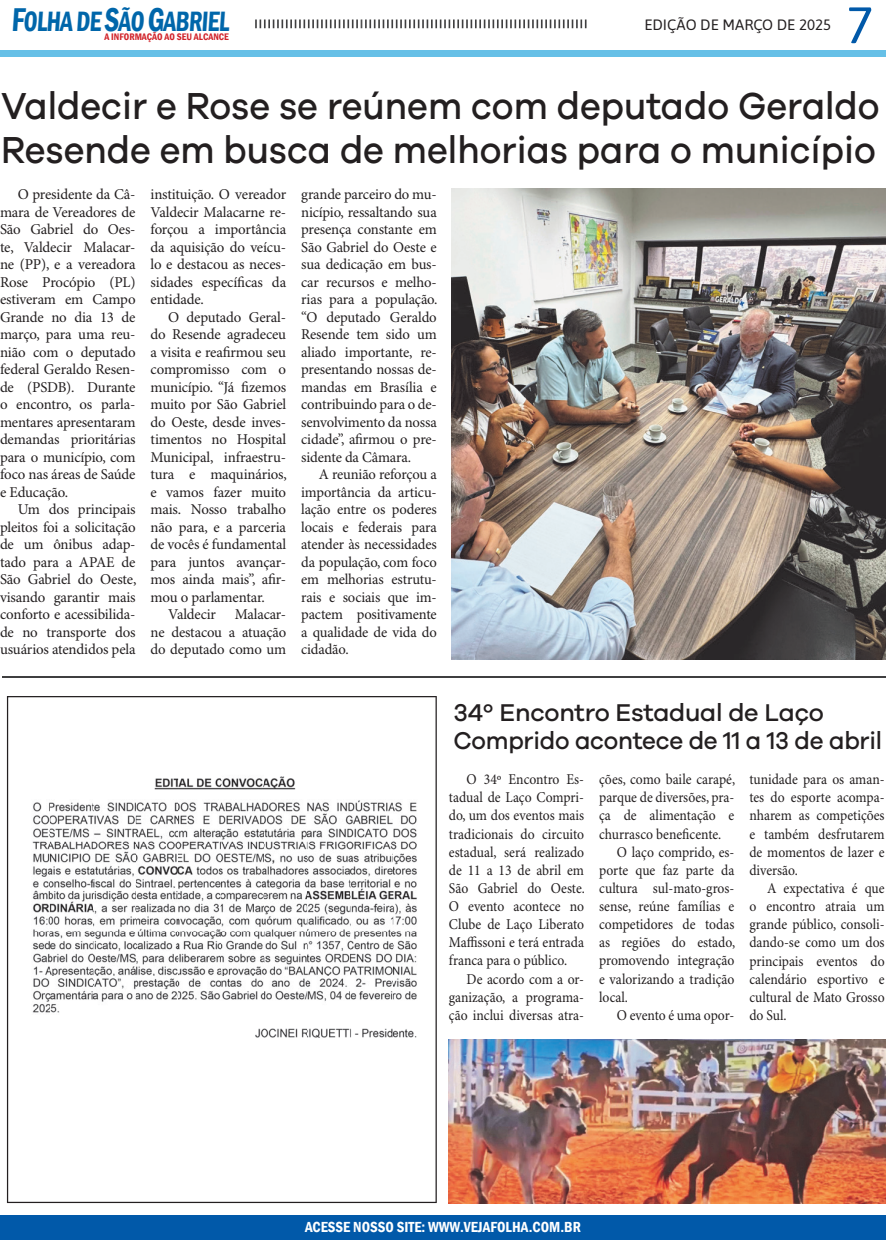
<style>
.page{position:relative;width:886px;height:1241px;background:#fff}
.page>*{position:absolute;margin:0;border:0;box-sizing:border-box;transform-origin:0 0}
.t1{font:51px "Asap";color:#0159a9}
.t2{font:500 38.75px/43.8px "Galano Grotesque";color:#231f20;scale:.93 1}
.t3{font:600 condensed 28.75px "Franklin Gothic";color:#06a;scale:.86 1}
.t4{font:500 25px/27.5px "Galano Grotesque";letter-spacing:-.01em;color:#231f20}
.t5{font:15px/17.5px "Minion Pro";letter-spacing:-.005em;color:#231f20;text-align:justify}
.t6{font:15px/18.1px "Minion Pro";letter-spacing:-.005em;color:#231f20;text-align:justify;scale:.91 1}
.t7{font:600 condensed 15px "Franklin Gothic";color:#fff}
.t8{font:15px "Asap";color:#231f20}
.t9{font:600 condensed 9.75px "Franklin Gothic";color:#d1232a}
.s1{font-size:33.88px}
</style>
<div class="page">
<svg style="left:255px;top:19px;width:331px;height:9px"></svg>
<div style="left:0;top:1214px;width:886px;height:24px;background:#0159a9"></div>
<div style="left:0;top:50px;width:886px;height:7px;background:#66c0e7"></div>
<img style="left:452px;top:188px;width:434px;height:471px">
<hr style="left:3px;top:676px;width:883px;height:2px;background:#3f3f40">
<svg style="left:7px;top:696px;width:430px;height:506px"></svg>
<img style="left:449px;top:1039px;width:437px;height:163px">
<h3 class="t3" style="left:11px;top:2px;width:258px"><span class="s1">F</span>OLHA DE <span class="s1">S</span>ÃO <span class="s1">G</span>ABRIEL</h3>
<p class="t9" style="left:104px;top:30px;width:126px">A INFORMAÇÃO AO SEU ALCANCE</p>
<p class="t8" style="left:644px;top:14px;width:188px">EDIÇÃO DE MARÇO DE 2025</p>
<h1 class="t1" style="left:846px;top:-10px;width:29px">7</h1>
<h2 class="t2" style="left:1px;top:83px;width:946px">Valdecir e Rose se reúnem com deputado Geraldo<br>Resende em busca de melhorias para o município</h2>
<p class="t5" style="left:0;top:186px;width:137px;text-indent:18px">O presidente da Câ&shy;mara de Vereadores de São Gabriel do Oes&shy;te, Valdecir Malacar&shy;ne (PP), e a vereadora Rose Procópio (PL) estiveram em Campo Grande no dia 13 de março, para uma reu&shy;nião com o deputado federal Geraldo Resen&shy;de (PSDB). Durante o encontro, os parla&shy;mentares apresentaram demandas prioritárias para o município, com foco nas áreas de Saúde e Educação.</p>
<p class="t5" style="left:0;top:501px;width:138px;text-indent:18px">Um dos principais pleitos foi a solicitação de um ônibus adap&shy;tado para a APAE de São Gabriel do Oeste, visando garantir mais conforto e acessibilida&shy;de no transporte dos usuários atendidos pela</p>
<p class="t5" style="left:151px;top:186px;width:137px">instituição. O vereador Valdecir Malacarne re&shy;forçou a importância da aquisição do veícu&shy;lo e destacou as neces&shy;sidades específicas da entidade.</p>
<p class="t5" style="left:151px;top:309px;width:138px;text-indent:18px">O deputado Geral&shy;do Resende agradeceu a visita e reafirmou seu compromisso com o município. “Já fizemos muito por São Gabriel do Oeste, desde inves&shy;timentos no Hospital Municipal, infraestru&shy;tura e maquinários, e vamos fazer muito mais. Nosso trabalho não para, e a parceria de vocês é fundamental para juntos avançar&shy;mos ainda mais”, afir&shy;mou o parlamentar.</p>
<p class="t5" style="left:151px;top:606px;width:137px;text-indent:18px">Valdecir Malacar&shy;ne destacou a atuação do deputado como um</p>
<p class="t5" style="left:301px;top:186px;width:138px">grande parceiro do mu&shy;nicípio, ressaltando sua presença constante em São Gabriel do Oeste e sua dedicação em bus&shy;car recursos e melho&shy;rias para a população. “O deputado Geraldo Resende tem sido um aliado importante, re&shy;presentando nossas de&shy;mandas em Brasília e contribuindo para o de&shy;senvolvimento da nossa cidade”, afirmou o pre&shy;sidente da Câmara.</p>
<p class="t5" style="left:301px;top:466px;width:137px;text-indent:18px">A reunião reforçou a importância da articu&shy;lação entre os poderes locais e federais para atender às necessidades da população, com foco em melhorias estrutu&shy;rais e sociais que im&shy;pactem positivamente a qualidade de vida do cidadão.</p>
<h3 class="t4" style="left:453px;top:698px;width:430px">34º Encontro Estadual de Laço<br>Comprido acontece de 11 a 13 de abril</h3>
<p class="t6" style="left:449px;top:770px;width:151px;text-indent:18px">O 34º Encontro Es&shy;tadual de Laço Compri&shy;do, um dos eventos mais tradicionais do circuito estadual, será realizado de 11 a 13 de abril em São Gabriel do Oeste.<br>O evento acontece no Clube de Laço Liberato Maffissoni e terá entrada franca para o público.</p>
<p class="t6" style="left:449px;top:970px;width:150px;text-indent:18px">De acordo com a or&shy;ganização, a programa&shy;ção inclui diversas atra-</p>
<p class="t6" style="left:599px;top:770px;width:151px">ções, como baile carapé,</p>
<p class="t6" style="left:599px;top:788px;width:150px">parque de diversões, pra-</p>
<p class="t6" style="left:599px;top:807px;width:150px">ça de alimentação e</p>
<p class="t6" style="left:599px;top:825px;width:136px">churrasco beneficente.</p>
<p class="t6" style="left:617px;top:843px;width:131px">O laço comprido, es-</p>
<p class="t6" style="left:599px;top:861px;width:150px">porte que faz parte da</p>
<p class="t6" style="left:599px;top:879px;width:150px">cultura sul-mato-gros-</p>
<p class="t6" style="left:599px;top:897px;width:150px">sense, reúne famílias e</p>
<p class="t6" style="left:599px;top:915px;width:150px">competidores de todas</p>
<p class="t6" style="left:599px;top:933px;width:151px">as regiões do estado,</p>
<p class="t6" style="left:599px;top:952px;width:150px">promovendo integração</p>
<p class="t6" style="left:599px;top:970px;width:150px">e valorizando a tradição</p>
<p class="t6" style="left:599px;top:988px;width:33px">local.</p>
<p class="t6" style="left:617px;top:1006px;width:131px">O evento é uma opor-</p>
<p class="t6" style="left:749px;top:770px;width:150px">tunidade para os aman&shy;tes do esporte acompa&shy;nharem as competições e também desfrutarem de momentos de lazer e diversão.</p>
<p class="t6" style="left:749px;top:879px;width:150px;text-indent:18px">A expectativa é que o encontro atraia um grande público, consoli&shy;dando-se como um dos principais eventos do calendário esportivo e cultural de Mato Grosso do Sul.</p>
<p class="t7" style="left:305px;top:1217px;width:277px">ACESSE NOSSO SITE: WWW.VEJAFOLHA.COM.BR</p>
</div>
